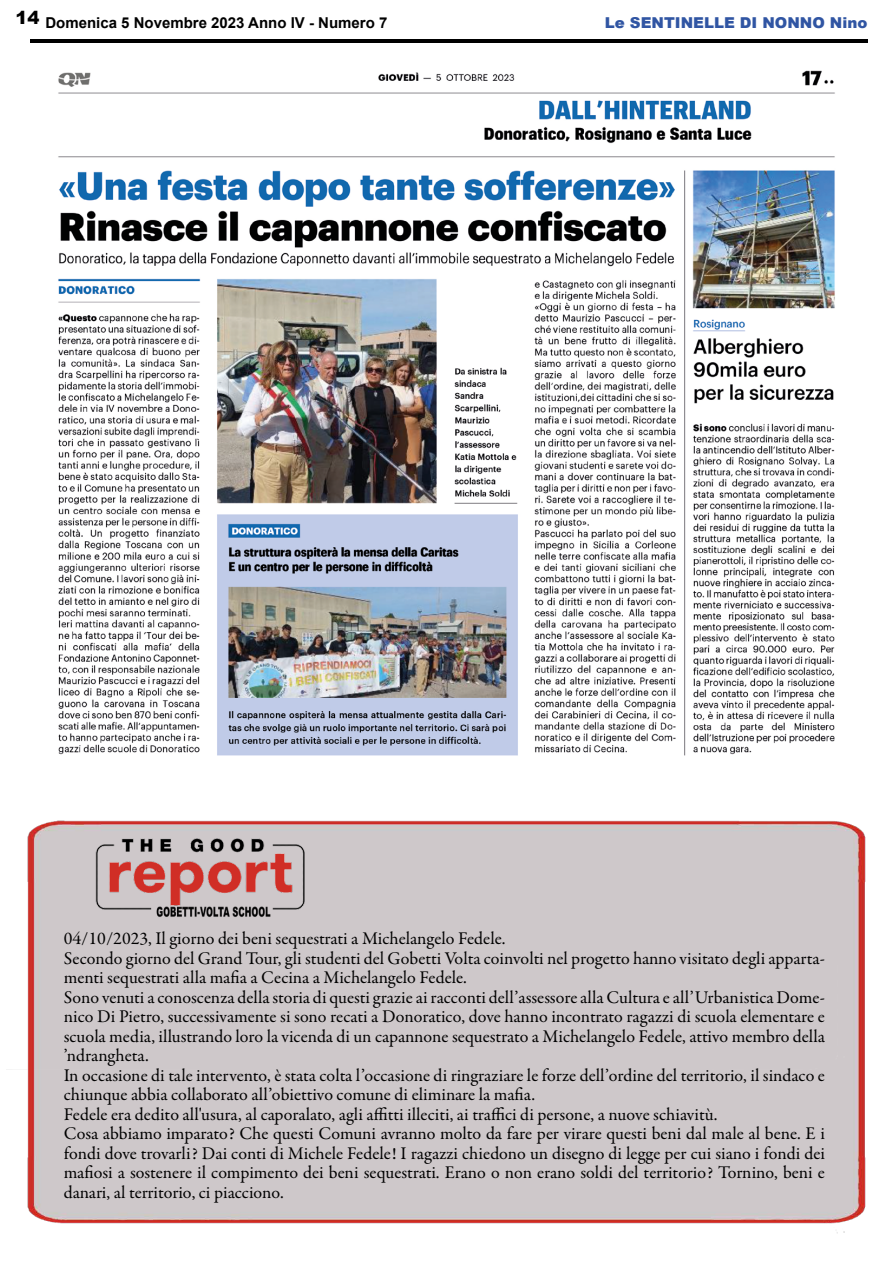
<style>
.page{position:relative;width:893px;height:1263px;background:#fff}
.page>*{position:absolute;margin:0;border:0;box-sizing:border-box;transform-origin:0 0}
.t1{font:18px/19.5px "Garamond Premr Pro";color:#000}
.t2{font:900 18px "Arial";color:#000}
.t3{font:700 15px "Arial";color:#000}
.t4{font:900 15px "Arial";color:#3055a3}
</style>
<div class="page">
<hr style="left:30px;top:39px;width:837px;height:3px;background:#000">
<img style="left:27px;top:820px;width:839px;height:413px">
<img style="left:85px;top:832px;width:228px;height:95px">
<img style="left:58px;top:70px;width:777px;height:686px">
<p class="t2" style="left:16px;top:4px;width:26px">14</p>
<p class="t3" style="left:45px;top:12px;width:344px">Domenica 5 Novembre 2023 Anno IV - Numero 7</p>
<p class="t4" style="left:605px;top:12px;width:264px">Le SENTINELLE DI NONNO Nino</p>
<p class="t1" style="left:64px;top:929px;width:763px">04/10/2023, Il giorno dei beni sequestrati a Michelangelo Fedele.<br>Secondo giorno del Grand Tour, gli studenti del Gobetti Volta coinvolti nel progetto hanno visitato degli apparta&shy;menti sequestrati alla mafia a Cecina a Michelangelo Fedele.<br>Sono venuti a conoscenza della storia di questi grazie ai racconti dell’assessore alla Cultura e all’Urbanistica Dome&shy;nico Di Pietro, successivamente si sono recati a Donoratico, dove hanno incontrato ragazzi di scuola elementare e scuola media, illustrando loro la vicenda di un capannone sequestrato a Michelangelo Fedele, attivo membro della ’ndrangheta.<br>In occasione di tale intervento, è stata colta l’occasione di ringraziare le forze dell’ordine del territorio, il sindaco e chiunque abbia collaborato all’obiettivo comune di eliminare la mafia.<br>Fedele era dedito all'usura, al caporalato, agli affitti illeciti, ai traffici di persone, a nuove schiavitù.<br>Cosa abbiamo imparato? Che questi Comuni avranno molto da fare per virare questi beni dal male al bene. E i fondi dove trovarli? Dai conti di Michele Fedele! I ragazzi chiedono un disegno di legge per cui siano i fondi dei mafiosi a sostenere il compimento dei beni sequestrati. Erano o non erano soldi del territorio? Tornino, beni e danari, al territorio, ci piacciono.</p>
</div>
